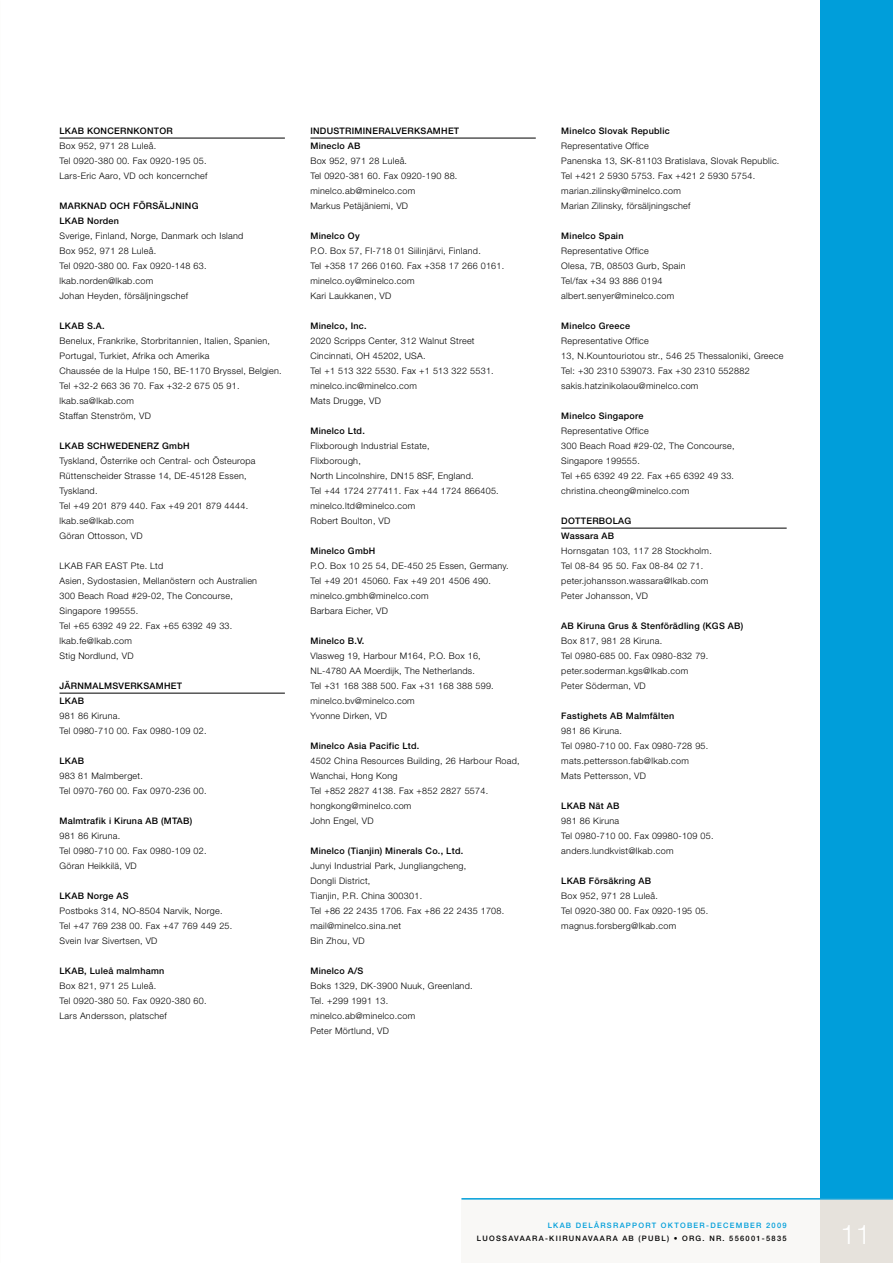
<style>
.page{position:relative;width:893px;height:1263px;background:#fff}
.page>*{position:absolute;margin:0;border:0;box-sizing:border-box;transform-origin:0 0}
.t1{font:300 27px "Helvetica Neue";color:#fff}
.t2{font:300 9px/15px "Helvetica Neue LT Std";letter-spacing:.03em;color:#000}
.t3{font:500 9px/15px "Helvetica Neue LT Std";letter-spacing:.03em;color:#000}
.t4{font:500 7.5px "Helvetica Neue";letter-spacing:.17em;color:#000}
.t5{font:500 7.5px "Helvetica Neue";letter-spacing:.17em;color:#009eda}
</style>
<div class="page">
<div style="left:461px;top:1199px;width:360px;height:64px;background:#f9f8f6"></div>
<div style="left:821px;top:0;width:72px;height:1220px;background:#009eda"></div>
<div style="left:821px;top:1199px;width:72px;height:64px;background:#e6e2dc"></div>
<hr style="left:461px;top:1198px;width:432px;height:1px;background:#009eda">
<hr style="left:60px;top:138px;width:225px;height:1px;background:#000">
<hr style="left:60px;top:693px;width:225px;height:1px;background:#000">
<hr style="left:310px;top:138px;width:226px;height:1px;background:#000">
<hr style="left:561px;top:528px;width:226px;height:1px;background:#000">
<p class="t3" style="left:60px;top:123px;width:115px">LKAB KONCERNKONTOR</p>
<p class="t2" style="left:60px;top:138px;width:149px">Box 952, 971 28 Luleå.<br>Tel 0920-380 00. Fax 0920-195 05.<br>Lars-Eric Aaro, VD och koncernchef</p>
<p class="t3" style="left:60px;top:198px;width:140px">MARKNAD OCH FÖRSÄLJNING<br>LKAB Norden</p>
<p class="t2" style="left:60px;top:228px;width:185px">Sverige, Finland, Norge, Danmark och Island<br>Box 952, 971 28 Luleå.<br>Tel 0920-380 00. Fax 0920-148 63. lkab.norden@lkab.com<br>Johan Heyden, försäljningschef</p>
<p class="t3" style="left:60px;top:318px;width:47px">LKAB S.A.</p>
<p class="t2" style="left:60px;top:333px;width:224px">Benelux, Frankrike, Storbritannien, Italien, Spanien, Portugal, Turkiet, Afrika och Amerika<br>Chaussée de la Hulpe 150, BE-1170 Bryssel, Belgien.<br>Tel +32-2 663 36 70. Fax +32-2 675 05 91. lkab.sa@lkab.com<br>Staffan Stenström, VD</p>
<p class="t3" style="left:60px;top:438px;width:132px">LKAB SCHWEDENERZ GmbH</p>
<p class="t2" style="left:60px;top:453px;width:198px">Tyskland, Österrike och Central- och Östeuropa<br>Rüttenscheider Strasse 14, DE-45128 Essen,<br>Tyskland.<br>Tel +49 201 879 440. Fax +49 201 879 4444. lkab.se@lkab.com<br>Göran Ottosson, VD</p>
<p class="t2" style="left:60px;top:558px;width:199px">LKAB FAR EAST Pte. Ltd<br>Asien, Sydostasien, Mellanöstern och Australien<br>300 Beach Road #29-02, The Concourse,<br>Singapore 199555.<br>Tel +65 6392 49 22. Fax +65 6392 49 33. lkab.fe@lkab.com<br>Stig Nordlund, VD</p>
<p class="t3" style="left:60px;top:678px;width:124px">JÄRNMALMSVERKSAMHET<br>LKAB</p>
<p class="t2" style="left:60px;top:708px;width:149px">981 86 Kiruna.<br>Tel 0980-710 00. Fax 0980-109 02.</p>
<p class="t3" style="left:60px;top:753px;width:26px">LKAB</p>
<p class="t2" style="left:60px;top:768px;width:149px">983 81 Malmberget.<br>Tel 0970-760 00. Fax 0970-236 00.</p>
<p class="t3" style="left:60px;top:813px;width:134px">Malmtrafik i Kiruna AB (MTAB)</p>
<p class="t2" style="left:60px;top:828px;width:149px">981 86 Kiruna.<br>Tel 0980-710 00. Fax 0980-109 02.<br>Göran Heikkilä, VD</p>
<p class="t3" style="left:60px;top:888px;width:71px">LKAB Norge AS</p>
<p class="t2" style="left:60px;top:903px;width:174px">Postboks 314, NO-8504 Narvik, Norge.<br>Tel +47 769 238 00. Fax +47 769 449 25.<br>Svein Ivar Sivertsen, VD</p>
<p class="t3" style="left:60px;top:963px;width:106px">LKAB, Luleå malmhamn</p>
<p class="t2" style="left:60px;top:978px;width:149px">Box 821, 971 25 Luleå.<br>Tel 0920-380 50. Fax 0920-380 60.<br>Lars Andersson, platschef</p>
<p class="t3" style="left:310px;top:123px;width:150px">INDUSTRIMINERALVERKSAMHET<br>Mineclo AB</p>
<p class="t2" style="left:310px;top:153px;width:149px">Box 952, 971 28 Luleå.<br>Tel 0920-381 60. Fax 0920-190 88. minelco.ab@minelco.com<br>Markus Petäjäniemi, VD</p>
<p class="t3" style="left:310px;top:228px;width:51px">Minelco Oy</p>
<p class="t2" style="left:310px;top:243px;width:195px">P.O. Box 57, FI-718 01 Siilinjärvi, Finland.<br>Tel +358 17 266 0160. Fax +358 17 266 0161. minelco.oy@minelco.com<br>Kari Laukkanen, VD</p>
<p class="t3" style="left:310px;top:318px;width:58px">Minelco, Inc.</p>
<p class="t2" style="left:310px;top:333px;width:185px">2020 Scripps Center, 312 Walnut Street<br>Cincinnati, OH 45202, USA.<br>Tel +1 513 322 5530. Fax +1 513 322 5531. minelco.inc@minelco.com<br>Mats Drugge, VD</p>
<p class="t3" style="left:310px;top:423px;width:56px">Minelco Ltd.</p>
<p class="t2" style="left:310px;top:438px;width:190px">Flixborough Industrial Estate,<br>Flixborough,<br>North Lincolnshire, DN15 8SF, England.<br>Tel +44 1724 277411. Fax +44 1724 866405. minelco.ltd@minelco.com<br>Robert Boulton, VD</p>
<p class="t3" style="left:310px;top:543px;width:66px">Minelco GmbH</p>
<p class="t2" style="left:310px;top:558px;width:200px">P.O. Box 10 25 54, DE-450 25 Essen, Germany.<br>Tel +49 201 45060. Fax +49 201 4506 490. minelco.gmbh@minelco.com<br>Barbara Eicher, VD</p>
<p class="t3" style="left:310px;top:633px;width:55px">Minelco B.V.</p>
<p class="t2" style="left:310px;top:648px;width:185px">Vlasweg 19, Harbour M164, P.O. Box 16,<br>NL-4780 AA Moerdijk, The Netherlands.<br>Tel +31 168 388 500. Fax +31 168 388 599. minelco.bv@minelco.com<br>Yvonne Dirken, VD</p>
<p class="t3" style="left:310px;top:738px;width:111px">Minelco Asia Pacific Ltd.</p>
<p class="t2" style="left:310px;top:753px;width:211px">4502 China Resources Building, 26 Harbour Road,<br>Wanchai, Hong Kong<br>Tel +852 2827 4138. Fax +852 2827 5574. hongkong@minelco.com<br>John Engel, VD</p>
<p class="t3" style="left:310px;top:843px;width:154px">Minelco (Tianjin) Minerals Co., Ltd.</p>
<p class="t2" style="left:310px;top:858px;width:195px">Junyi Industrial Park, Jungliangcheng,<br>Dongli District,<br>Tianjin, P.R. China 300301.<br>Tel +86 22 2435 1706. Fax +86 22 2435 1708. mail@minelco.sina.net<br>Bin Zhou, VD</p>
<p class="t3" style="left:310px;top:963px;width:55px">Minelco A/S</p>
<p class="t2" style="left:310px;top:978px;width:164px">Boks 1329, DK-3900 Nuuk, Greenland.<br>Tel. +299 1991 13. minelco.ab@minelco.com<br>Peter Mörtlund, VD</p>
<p class="t3" style="left:561px;top:123px;width:110px">Minelco Slovak Republic</p>
<p class="t2" style="left:561px;top:138px;width:220px">Representative Office<br>Panenska 13, SK-81103 Bratislava, Slovak Republic.<br>Tel +421 2 5930 5753. Fax +421 2 5930 5754. marian.zilinsky@minelco.com<br>Marian Zilinsky, försäljningschef</p>
<p class="t3" style="left:561px;top:228px;width:64px">Minelco Spain</p>
<p class="t2" style="left:561px;top:243px;width:126px">Representative Office<br>Olesa, 7B, 08503 Gurb, Spain<br>Tel/fax +34 93 886 0194 albert.senyer@minelco.com</p>
<p class="t3" style="left:561px;top:318px;width:70px">Minelco Greece</p>
<p class="t2" style="left:561px;top:333px;width:224px">Representative Office<br>13, N.Kountouriotou str., 546 25 Thessaloniki, Greece Tel: +30 2310 539073. Fax +30 2310 552882 sakis.hatzinikolaou@minelco.com</p>
<p class="t3" style="left:561px;top:408px;width:84px">Minelco Singapore</p>
<p class="t2" style="left:561px;top:423px;width:175px">Representative Office<br>300 Beach Road #29-02, The Concourse,<br>Singapore 199555.<br>Tel +65 6392 49 22. Fax +65 6392 49 33. christina.cheong@minelco.com</p>
<p class="t3" style="left:561px;top:513px;width:71px">DOTTERBOLAG<br>Wassara AB</p>
<p class="t2" style="left:561px;top:543px;width:152px">Hornsgatan 103, 117 28 Stockholm.<br>Tel 08-84 95 50. Fax 08-84 02 71. peter.johansson.wassara@lkab.com<br>Peter Johansson, VD</p>
<p class="t3" style="left:561px;top:618px;width:183px">AB Kiruna Grus &amp; Stenförädling (KGS AB)</p>
<p class="t2" style="left:561px;top:633px;width:149px">Box 817, 981 28 Kiruna.<br>Tel 0980-685 00. Fax 0980-832 79. peter.soderman.kgs@lkab.com<br>Peter Söderman, VD</p>
<p class="t3" style="left:561px;top:708px;width:115px">Fastighets AB Malmfälten</p>
<p class="t2" style="left:561px;top:723px;width:149px">981 86 Kiruna.<br>Tel 0980-710 00. Fax 0980-728 95. mats.pettersson.fab@lkab.com<br>Mats Pettersson, VD</p>
<p class="t3" style="left:561px;top:798px;width:60px">LKAB Nät AB</p>
<p class="t2" style="left:561px;top:813px;width:154px">981 86 Kiruna<br>Tel 0980-710 00. Fax 09980-109 05. anders.lundkvist@lkab.com</p>
<p class="t3" style="left:561px;top:873px;width:91px">LKAB Försäkring AB</p>
<p class="t2" style="left:561px;top:888px;width:149px">Box 952, 971 28 Luleå.<br>Tel 0920-380 00. Fax 0920-195 05. magnus.forsberg@lkab.com</p>
<p class="t5" style="left:548px;top:1220px;width:240px">LKAB DELÅRSRAPPORT OKTOBER-DECEMBER 2009</p>
<p class="t4" style="left:477px;top:1234px;width:311px">LUOSSAVAARA-KIIRUNAVAARA AB (PUBL) • ORG. NR. 556001-5835</p>
<h1 class="t1" style="left:841px;top:1218px;width:32px">11</h1>
</div>
